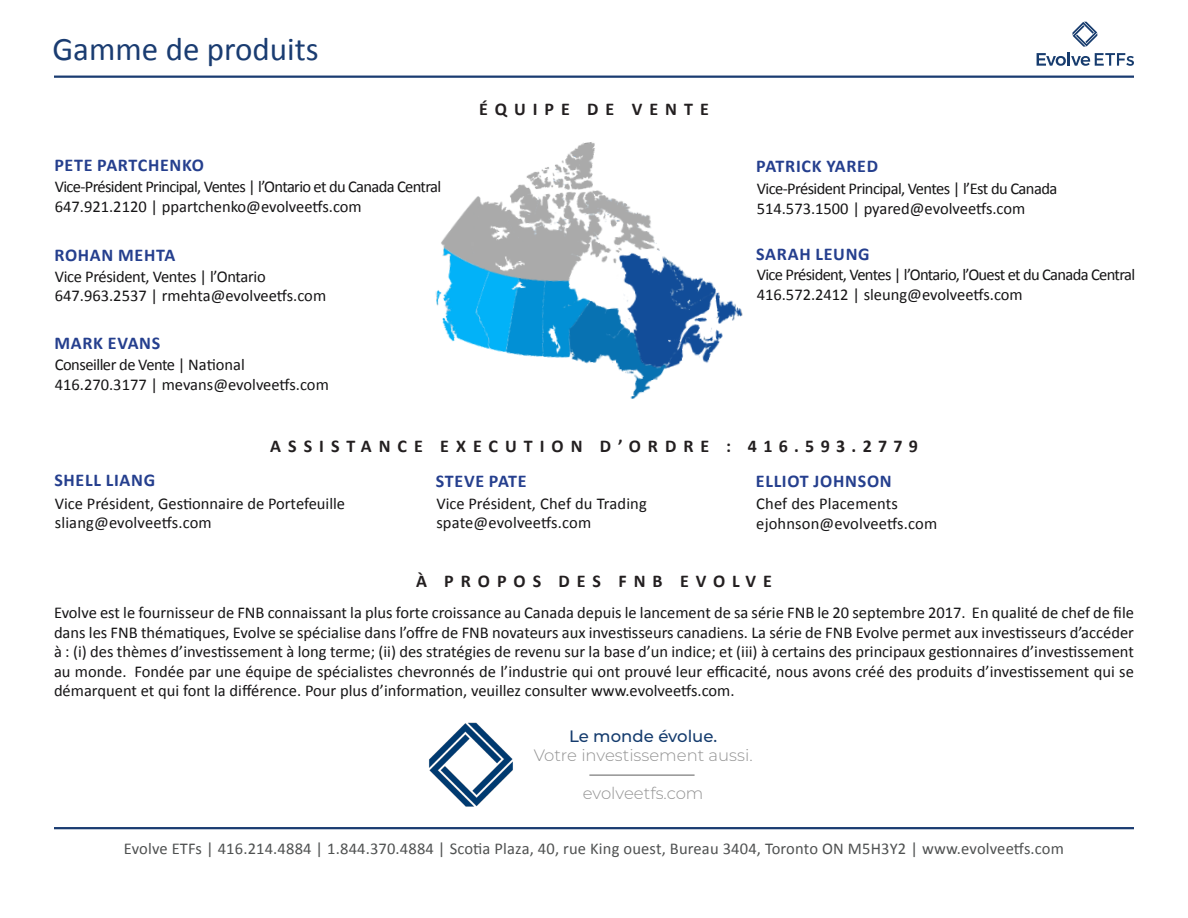
<style>
.page{position:relative;width:1188px;height:918px;background:#fff}
.page>*{position:absolute;margin:0;border:0;box-sizing:border-box;transform-origin:0 0}
.t1{font:33px "Calibri";color:#1a3c71}
.t2{font:700 18px "Calibri";letter-spacing:.04em;color:#253f8e}
.t3{font:700 18px "Calibri";letter-spacing:.39em;color:#231f20}
.t4{font:16.5px/19.5px "Calibri";letter-spacing:-.005em;color:#161516;text-align:justify}
.t5{font:16.5px "Calibri";letter-spacing:.01em;color:#4f5151}
.t6{font:16.5px "Calibri";letter-spacing:-.04em;color:#161516}
.t7{font:16.5px "Calibri";letter-spacing:-.035em;color:#161516}
.t8{font:300 16.5px "Montserrat";color:#939393}
.t9{font:16.5px "Calibri";letter-spacing:-.03em;color:#161516}
.t10{font:500 16.5px "Montserrat";color:#153c6e}
</style>
<div class="page">
<img style="left:429px;top:722px;width:84px;height:85px">
<hr style="left:54px;top:827px;width:1080px;height:2px;background:#1a3c71">
<svg style="left:1037px;top:22px;width:97px;height:44px"></svg>
<hr style="left:54px;top:76px;width:1080px;height:2px;background:#1a3c71">
<hr style="left:589px;top:774px;width:106px;height:2px;background:#939393">
<img style="left:435px;top:142px;width:308px;height:257px">
<p class="t1" style="left:52px;top:28px;width:268px">Gamme de produits</p>
<p class="t2" style="left:54px;top:154px;width:151px">PETE PARTCHENKO</p>
<p class="t6" style="left:55px;top:176px;width:388px">Vice-Président Principal, Ventes | l’Ontario et du Canada Central</p>
<p class="t4" style="left:55px;top:197px;width:309px">647.921.2120 | ppartchenko@evolveetfs.com</p>
<p class="t2" style="left:54px;top:243px;width:122px">ROHAN MEHTA</p>
<p class="t4" style="left:55px;top:266px;width:212px">Vice Président, Ventes | l’Ontario</p>
<p class="t4" style="left:55px;top:286px;width:273px">647.963.2537 | rmehta@evolveetfs.com</p>
<p class="t2" style="left:54px;top:332px;width:108px">MARK EVANS</p>
<p class="t9" style="left:55px;top:354px;width:192px">Conseiller de Vente | National</p>
<p class="t4" style="left:55px;top:375px;width:276px">416.270.3177 | mevans@evolveetfs.com</p>
<p class="t3" style="left:479px;top:97px;width:231px">ÉQUIPE DE VENTE</p>
<p class="t2" style="left:756px;top:155px;width:123px">PATRICK YARED</p>
<p class="t7" style="left:757px;top:179px;width:302px">Vice-Président Principal, Ventes | l’Est du Canada</p>
<p class="t4" style="left:757px;top:199px;width:270px">514.573.1500 | pyared@evolveetfs.com</p>
<p class="t2" style="left:756px;top:242px;width:115px">SARAH LEUNG</p>
<p class="t6" style="left:757px;top:265px;width:380px">Vice Président, Ventes | l’Ontario, l’Ouest et du Canada Central</p>
<p class="t4" style="left:757px;top:285px;width:268px">416.572.2412 | sleung@evolveetfs.com</p>
<p class="t2" style="left:54px;top:469px;width:102px">SHELL LIANG</p>
<p class="t3" style="left:270px;top:435px;width:649px">ASSISTANCE EXECUTION D’ORDRE : 416.593.2779</p>
<p class="t2" style="left:436px;top:469px;width:92px">STEVE PATE</p>
<p class="t2" style="left:756px;top:469px;width:137px">ELLIOT JOHNSON</p>
<p class="t4" style="left:55px;top:494px;width:292px">Vice Président, Gestionnaire de Portefeuille</p>
<p class="t4" style="left:55px;top:513px;width:158px">sliang@evolveetfs.com</p>
<p class="t4" style="left:436px;top:494px;width:212px">Vice Président, Chef du Trading</p>
<p class="t4" style="left:436px;top:513px;width:156px">spate@evolveetfs.com</p>
<p class="t4" style="left:756px;top:494px;width:143px">Chef des Placements</p>
<p class="t4" style="left:756px;top:514px;width:182px">ejohnson@evolveetfs.com</p>
<p class="t3" style="left:416px;top:569px;width:357px">À PROPOS DES FNB EVOLVE</p>
<p class="t4" style="left:54px;top:603px;width:1082px">Evolve est le fournisseur de FNB connaissant la plus forte croissance au Canada depuis le lancement de sa série FNB le 20 septembre 2017. En qualité de chef de file dans les FNB thématiques, Evolve se spécialise dans l’offre de FNB novateurs aux investisseurs canadiens. La série de FNB Evolve permet aux investisseurs d’accéder à : (i) des thèmes d’investissement à long terme; (ii) des stratégies de revenu sur la base d’un indice; et (iii) à certains des principaux gestionnaires d’investissement au monde. Fondée par une équipe de spécialistes chevronnés de l’industrie qui ont prouvé leur efficacité, nous avons créé des produits d’investissement qui se démarquent et qui font la différence. Pour plus d’information, veuillez consulter www.evolveetfs.com.</p>
<p class="t10" style="left:569px;top:724px;width:150px">Le monde évolue.</p>
<p class="t8" style="left:534px;top:744px;width:220px">Votre investissement aussi.</p>
<p class="t8" style="left:583px;top:782px;width:122px">evolveetfs.com</p>
<p class="t5" style="left:124px;top:838px;width:942px">Evolve ETFs | 416.214.4884 | 1.844.370.4884 | Scotia Plaza, 40, rue King ouest, Bureau 3404, Toronto ON M5H3Y2 | www.evolveetfs.com</p>
</div>
